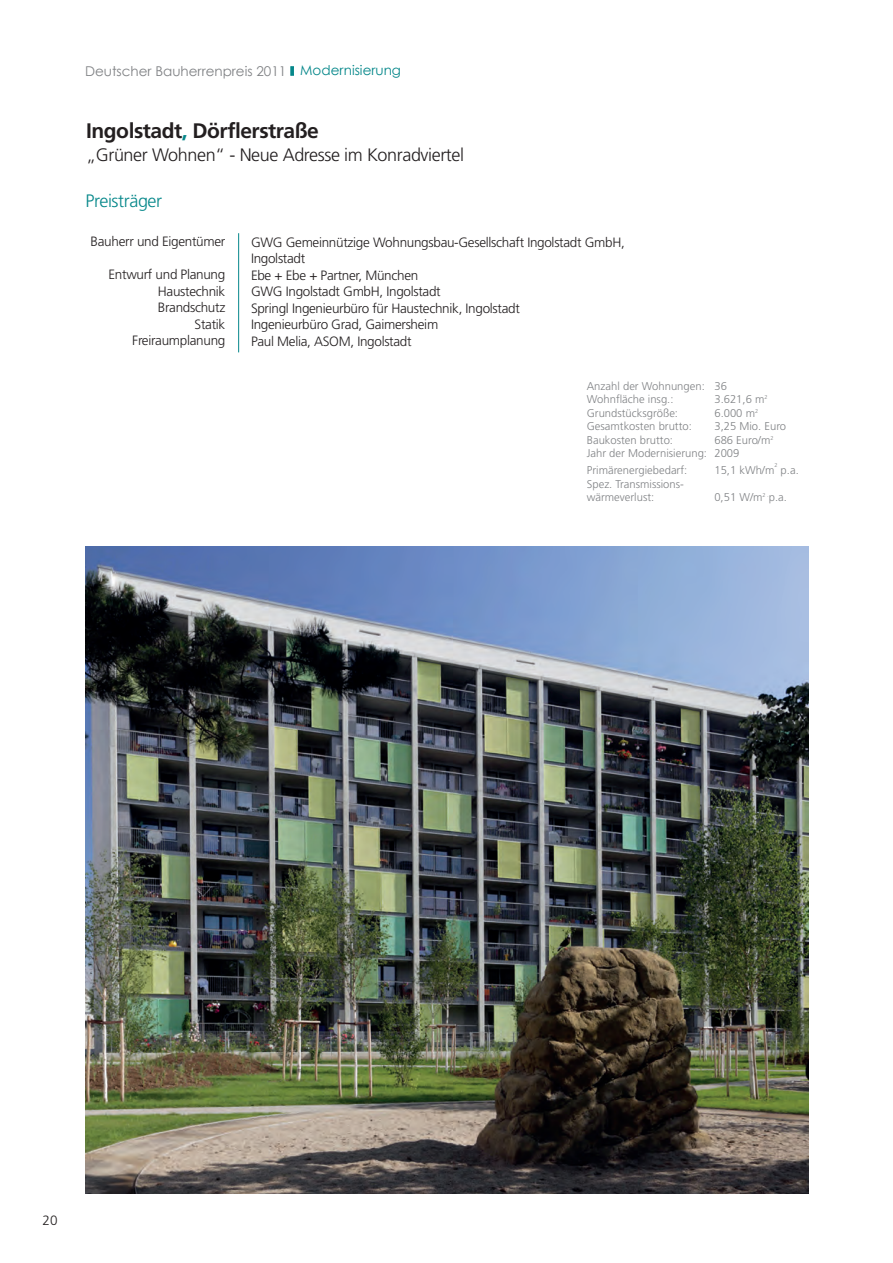
<style>
.page{position:relative;width:893px;height:1263px;background:#fff}
.page>*{position:absolute;margin:0;border:0;box-sizing:border-box;transform-origin:0 0}
.t1{font:700 21px "Frutiger";letter-spacing:-.02em;color:#231f20}
.t2{font:300 18px "Frutiger";letter-spacing:-.02em;color:#231f20}
.t3{font:300 18px "Frutiger";letter-spacing:-.02em;color:#05878a}
.t4{font:300 13.5px/16.5px "Frutiger";letter-spacing:-.02em;color:#231f20;text-align:right}
.t5{font:13.5px "Century Gothic";color:#808285}
.t6{font:300 11.25px/13.5px "Frutiger";color:#808285}
.t7{font:300 5.7px "Frutiger";color:#808285}
.s1{color:#05878a}
</style>
<div class="page">
<hr style="left:238px;top:233px;width:1px;height:119px;background:#05878a">
<img style="left:85px;top:546px;width:724px;height:647px">
<div style="left:290px;top:66px;width:4px;height:10px;border:1px solid #05878a"></div>
<p class="t5" style="left:85px;top:62px;width:317px">Deutscher Bauherrenpreis 2011 <span class="s1">Modernisierung</span></p>
<h1 class="t1" style="left:86px;top:122px;width:234px">Ingolstadt<span class="s1">,</span> Dörflerstraße</h1>
<h2 class="t2" style="left:86px;top:148px;width:379px">„Grüner Wohnen“ - Neue Adresse im Konradviertel</h2>
<h2 class="t3" style="left:86px;top:194px;width:78px">Preisträger</h2>
<p class="t4" style="left:91px;top:234px;width:136px">Bauherr und Eigentümer</p>
<p class="t4" style="left:108px;top:267px;width:118px">Entwurf und Planung<br>Haustechnik<br>Brandschutz<br>Statik<br>Freiraumplanung</p>
<p class="t4" style="left:251px;top:235px;width:375px;text-align:left">GWG Gemeinnützige Wohnungsbau-Gesellschaft Ingolstadt GmbH, Ingolstadt<br>Ebe + Ebe + Partner, München<br>GWG Ingolstadt GmbH, Ingolstadt<br>Springl Ingenieurbüro für Haustechnik, Ingolstadt<br>Ingenieurbüro Grad, Gaimersheim<br>Paul Melia, ASOM, Ingolstadt</p>
<p class="t6" style="left:587px;top:380px;width:142px">Anzahl der Wohnungen: 36<br>Wohnfläche insg.:</p>
<p class="t6" style="left:714px;top:393px;width:55px">3.621,6 m<sup>2</sup></p>
<p class="t6" style="left:587px;top:407px;width:93px">Grundstücksgröße:</p>
<p class="t6" style="left:714px;top:407px;width:45px">6.000 m<sup>2</sup></p>
<p class="t6" style="left:587px;top:420px;width:107px">Gesamtkosten brutto:</p>
<p class="t6" style="left:714px;top:420px;width:73px">3,25 Mio. Euro</p>
<p class="t6" style="left:587px;top:434px;width:88px">Baukosten brutto:</p>
<p class="t6" style="left:587px;top:434px;width:188px;text-indent:128px">686 Euro/m<sup>2<br></sup>Jahr der Modernisierung: 2009</p>
<p class="t6" style="left:587px;top:464px;width:102px">Primärenergiebedarf:</p>
<p class="t6" style="left:714px;top:464px;width:62px">15,1 kWh/m</p>
<p class="t7" style="left:774px;top:462px;width:5px">2</p>
<p class="t6" style="left:781px;top:464px;width:20px">p.a.</p>
<p class="t6" style="left:587px;top:478px;width:99px">Spez. Transmissions&shy;wärmeverlust:</p>
<p class="t6" style="left:714px;top:491px;width:74px">0,51 W/m<sup>2</sup> <sup>.</sup>p.a.</p>
<p class="t4" style="left:43px;top:1212px;width:17px">20</p>
</div>
